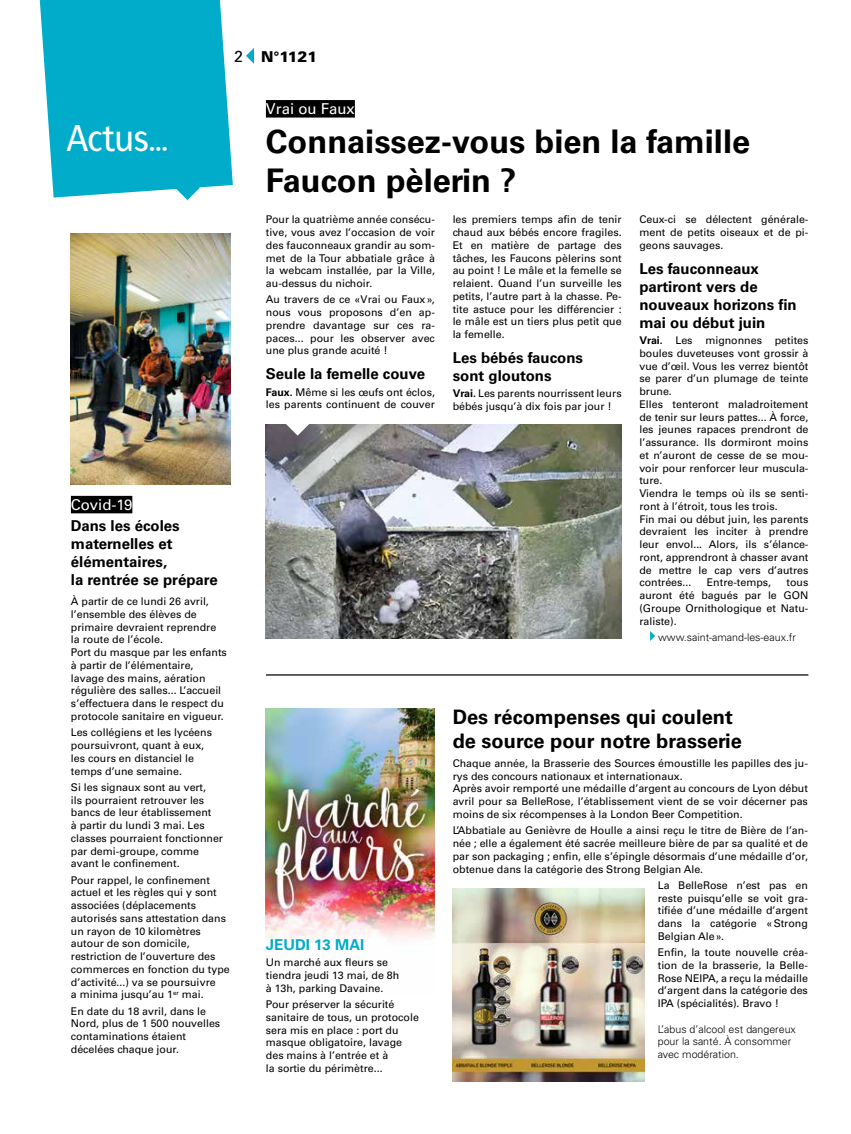
<style>
.page{position:relative;width:851px;height:1134px;background:#fff}
.page>*{position:absolute;margin:0;border:0;box-sizing:border-box;transform-origin:0 0}
.t1{font:37.5px "Francophil Sans";color:#fff}
.t2{font:700 32.5px/39px "Univers LT";color:#000}
.t3{font:700 20px/24px "Univers LT";color:#000}
.t4{font:700 15px/18px "Univers LT";color:#000}
.t5{font:15px "Univers LT";color:#fff}
.t6{font:700 15px "Univers LT";color:#00acc9}
.t7{font:900 15px "Univers LT";color:#000}
.t8{font:10.62px/12.8px "Univers LT";color:#000}
.t9{font:300 10.62px/12.8px "Univers LT";color:#000}
.s1{font-weight:400;font-size:16px}
.s2{font-weight:700}
</style>
<div class="page">
<img style="left:266px;top:709px;width:169px;height:230px">
<svg style="left:246px;top:48px;width:8px;height:16px"></svg>
<img style="left:266px;top:424px;width:355px;height:215px">
<div style="left:71px;top:496px;width:61px;height:17px;background:#000"></div>
<div style="left:266px;top:100px;width:89px;height:18px;background:#000"></div>
<hr style="left:266px;top:674px;width:542px;height:2px;background:#000">
<svg style="left:285px;top:424px;width:25px;height:12px"></svg>
<img style="left:71px;top:233px;width:159px;height:252px">
<svg style="left:650px;top:631px;width:5px;height:10px"></svg>
<img style="left:452px;top:889px;width:192px;height:192px">
<svg style="left:39px;top:0;width:194px;height:198px;fill:#00acc9"></svg>
<svg style="left:175px;top:176px;width:25px;height:24px"></svg>
<h1 class="t1" style="left:66px;top:116px;width:103px">Actus...</h1>
<h3 class="t7" style="left:234px;top:47px;width:85px"><span class="s1">2</span> N°1121</h3>
<h3 class="t5" style="left:266px;top:100px;width:90px">Vrai ou Faux</h3>
<h2 class="t2" style="left:266px;top:122px;width:485px">Connaissez-vous bien la famille<br>Faucon pèlerin ?</h2>
<h3 class="t5" style="left:71px;top:496px;width:63px">Covid-19</h3>
<h3 class="t4" style="left:71px;top:517px;width:148px">Dans les écoles maternelles et élémentaires,<br>la rentrée se prépare</h3>
<p class="t8" style="left:71px;top:595px;width:157px">À partir de ce lundi 26 avril, l’ensemble des élèves de primaire devraient reprendre la route de l’école.<br>Port du masque par les enfants à partir de l’élémentaire, lavage des mains, aération régulière des salles... L’accueil s’effectuera dans le respect du protocole sanitaire en vigueur.</p>
<p class="t8" style="left:71px;top:726px;width:143px">Les collégiens et les lycéens poursuivront, quant à eux, les cours en distanciel le temps d’une semaine.</p>
<p class="t8" style="left:71px;top:781px;width:154px">Si les signaux sont au vert,<br>ils pourraient retrouver les bancs de leur établissement<br>à partir du lundi 3 mai. Les classes pourraient fonctionner par demi-groupe, comme avant le confinement.</p>
<p class="t8" style="left:71px;top:873px;width:160px">Pour rappel, le confinement actuel et les règles qui y sont associées (déplacements autorisés sans attestation dans un rayon de 10 kilomètres autour de son domicile, restriction de l’ouverture des commerces en fonction du type d’activité...) va se poursuivre<br>a minima jusqu’au 1<sup>er</sup> mai.</p>
<p class="t8" style="left:71px;top:1004px;width:151px">En date du 18 avril, dans le<br>Nord, plus de 1 500 nouvelles contaminations étaient décelées chaque jour.</p>
<p class="t8" style="left:266px;top:213px;width:170px;text-align:justify">Pour la quatrième année consécu&shy;tive, vous avez l’occasion de voir des fauconneaux grandir au som&shy;met de la Tour abbatiale grâce à la webcam installée, par la Ville, au-dessus du nichoir.</p>
<p class="t8" style="left:266px;top:293px;width:170px;text-align:justify">Au travers de ce «Vrai ou Faux», nous vous proposons d’en ap&shy;prendre davantage sur ces ra&shy;paces... pour les observer avec une plus grande acuité !</p>
<h3 class="t4" style="left:266px;top:365px;width:161px">Seule la femelle couve</h3>
<p class="t8" style="left:266px;top:386px;width:170px"><span class="s2">Faux.</span> Même si les œufs ont éclos, les parents continuent de couver</p>
<p class="t8" style="left:452px;top:213px;width:170px;text-align:justify">les premiers temps afin de tenir chaud aux bébés encore fragiles.<br>Et en matière de partage des tâches, les Faucons pèlerins sont au point ! Le mâle et la femelle se relaient. Quand l’un surveille les petits, l’autre part à la chasse. Pe&shy;tite astuce pour les différencier : le mâle est un tiers plus petit que la femelle.</p>
<h3 class="t4" style="left:452px;top:349px;width:132px">Les bébés faucons sont gloutons</h3>
<p class="t8" style="left:452px;top:387px;width:170px"><span class="s2">Vrai.</span> Les parents nourrissent leurs bébés jusqu’à dix fois par jour !</p>
<p class="t8" style="left:639px;top:213px;width:170px;text-align:justify">Ceux-ci se délectent générale&shy;ment de petits oiseaux et de pi&shy;geons sauvages.</p>
<h3 class="t4" style="left:639px;top:260px;width:159px">Les fauconneaux partiront vers de nouveaux horizons fin mai ou début juin</h3>
<p class="t8" style="left:639px;top:334px;width:170px"><span class="s2">Vrai.</span> Les mignonnes petites boules duveteuses vont grossir à vue d’œil. Vous les verrez bientôt se parer d’un plumage de teinte brune.<br>Elles tenteront maladroitement de tenir sur leurs pattes... À force, les jeunes rapaces prendront de l’assurance. Ils dormiront moins et n’auront de cesse de se mou&shy;voir pour renforcer leur muscula&shy;ture.<br>Viendra le temps où ils se senti&shy;ront à l’étroit, tous les trois.<br>Fin mai ou début juin, les parents devraient les inciter à prendre leur envol... Alors, ils s’élance&shy;ront, apprendront à chasser avant de mettre le cap vers d’autres contrées...</p>
<p class="t8" style="left:706px;top:576px;width:66px">Entre-temps,</p>
<p class="t8" style="left:639px;top:576px;width:170px;text-align:justify;text-indent:147px">tous auront été bagués par le GON (Groupe Ornithologique et Natu&shy;raliste).</p>
<p class="t9" style="left:658px;top:631px;width:139px">www.saint-amand-les-eaux.fr</p>
<h3 class="t6" style="left:266px;top:936px;width:100px">JEUDI 13 MAI</h3>
<p class="t8" style="left:266px;top:956px;width:135px">Un marché aux fleurs se tiendra jeudi 13 mai, de 8h à 13h, parking Davaine.</p>
<p class="t8" style="left:266px;top:998px;width:154px">Pour préserver la sécurité sanitaire de tous, un protocole sera mis en place : port du masque obligatoire, lavage des mains à l’entrée et à<br>la sortie du périmètre...</p>
<h3 class="t3" style="left:452px;top:705px;width:290px">Des récompenses qui coulent de source pour notre brasserie</h3>
<p class="t8" style="left:452px;top:757px;width:357px">Chaque année, la Brasserie des Sources émoustille les papilles des ju&shy;rys des concours nationaux et internationaux.<br>Après avoir remporté une médaille d’argent au concours de Lyon début avril pour sa BelleRose, l’établissement vient de se voir décerner pas moins de six récompenses à la London Beer Competition.</p>
<p class="t8" style="left:452px;top:824px;width:357px;text-align:justify">L’Abbatiale au Genièvre de Houlle a ainsi reçu le titre de Bière de l’an&shy;née ; elle a également été sacrée meilleure bière de par sa qualité et de par son packaging ; enfin, elle s’épingle désormais d’une médaille d’or, obtenue dans la catégorie des Strong Belgian Ale.</p>
<p class="t8" style="left:657px;top:879px;width:152px;text-align:justify">La BelleRose n’est pas en reste puisqu’elle se voit gra&shy;tifiée d’une médaille d’argent dans la catégorie «Strong Belgian Ale».</p>
<p class="t8" style="left:657px;top:946px;width:152px;text-align:justify">Enfin, la toute nouvelle créa&shy;tion de la brasserie, la Belle-Rose NEIPA, a reçu la médaille d’argent dans la catégorie des IPA (spécialités). Bravo !</p>
<p class="t9" style="left:657px;top:1022px;width:140px">L’abus d’alcool est dangereux pour la santé. À consommer avec modération.</p>
</div>
